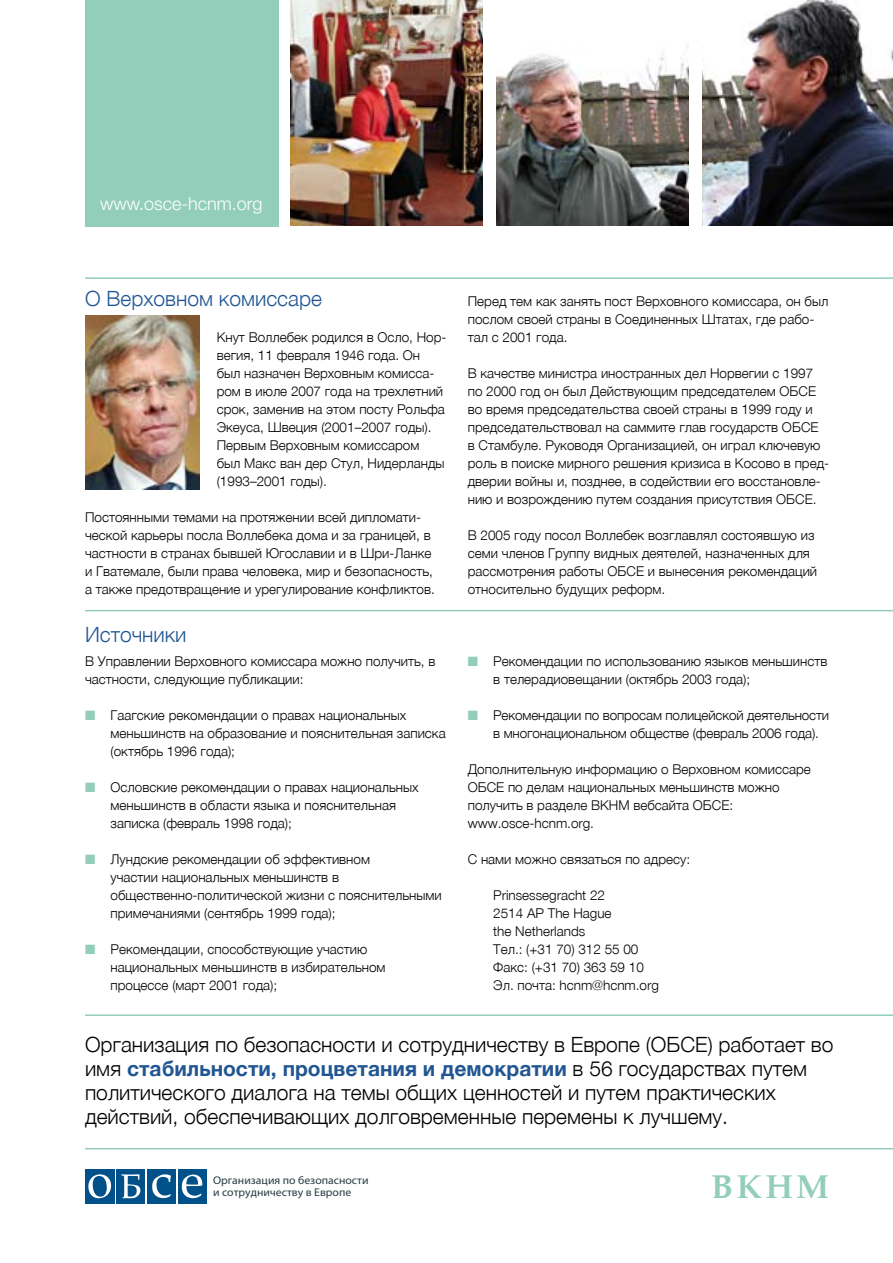
<style>
.page{position:relative;width:893px;height:1263px;background:#fff}
.page>*{position:absolute;margin:0;border:0;box-sizing:border-box;transform-origin:0 0}
.t1{font:700 33px "Palatino";color:#92ceba}
.t2{font:300 21px/24px "Helvetica Neue LTCYR";color:#000}
.t3{font:300 21px "Helvetica Neue LTCYR";color:#215693}
.t4{font:300 18px "Helvetica Neue LT Std";color:#fff}
.t5{font:300 13.5px/18px "Helvetica Neue LTCYR";color:#000}
.t6{font:11.25px/11.1px "Myriad Pro";color:#273c43;scale:1.05 1}
.s1{color:#92ceba}
.s2{font-weight:700;color:#215693}
</style>
<div class="page">
<img style="left:290px;top:0;width:603px;height:225px">
<hr style="left:85px;top:1014px;width:808px;height:2px;background:#92ceba">
<div style="left:483px;top:0;width:12px;height:276px;background:#fff"></div>
<div style="left:689px;top:0;width:13px;height:276px;background:#fff"></div>
<div style="left:85px;top:0;width:194px;height:226px;background:#92ceba"></div>
<hr style="left:85px;top:1148px;width:808px;height:1px;background:#92ceba">
<div style="left:85px;top:1169px;width:29px;height:34px;background:#005189"></div>
<div style="left:116px;top:1169px;width:29px;height:34px;background:#005189"></div>
<div style="left:147px;top:1169px;width:29px;height:34px;background:#005189"></div>
<div style="left:178px;top:1169px;width:29px;height:34px;background:#005189"></div>
<svg style="left:182px;top:1174px;width:20px;height:24px"></svg>
<svg style="left:152px;top:1174px;width:19px;height:24px"></svg>
<svg style="left:88px;top:1174px;width:23px;height:24px"></svg>
<svg style="left:121px;top:1174px;width:19px;height:24px"></svg>
<hr style="left:85px;top:610px;width:808px;height:1px;background:#92ceba">
<hr style="left:85px;top:277px;width:808px;height:2px;background:#92ceba">
<img style="left:85px;top:316px;width:115px;height:173px">
<h3 class="t4" style="left:100px;top:193px;width:164px">www.osce-hcnm.org</h3>
<h2 class="t3" style="left:85px;top:287px;width:238px">О Верховном комиссаре</h2>
<p class="t5" style="left:217px;top:328px;width:231px">Кнут Воллебек родился в Осло, Нор&shy;вегия, 11 февраля 1946 года. Он был назначен Верховным комисса&shy;ром в июле 2007 года на трехлетний срок, заменив на этом посту Рольфа<br>Экеуса, Швеция (2001–2007 годы).<br>Первым Верховным комиссаром<br>был Макс ван дер Стул, Нидерланды (1993–2001 годы).</p>
<p class="t5" style="left:85px;top:508px;width:351px">Постоянными темами на протяжении всей дипломати&shy;ческой карьеры посла Воллебека дома и за границей, в частности в странах бывшей Югославии и в Шри-Ланке и Гватемале, были права человека, мир и безопасность, а также предотвращение и урегулирование конфликтов.</p>
<h2 class="t3" style="left:85px;top:623px;width:103px">Источники</h2>
<p class="t5" style="left:85px;top:652px;width:352px">В Управлении Верховного комиссара можно получить, в частности, следующие публикации:</p>
<p class="t5" style="left:111px;top:706px;width:337px;text-indent:-26px"><span class="s1">■</span> Гаагские рекомендации о правах национальных меньшинств на образование и пояснительная записка (октябрь 1996 года);</p>
<p class="t5" style="left:111px;top:778px;width:310px;text-indent:-26px"><span class="s1">■</span> Ословские рекомендации о правах национальных меньшинств в области языка и пояснительная записка (февраль 1998 года);</p>
<p class="t5" style="left:111px;top:850px;width:333px;text-indent:-26px"><span class="s1">■</span> Лундские рекомендации об эффективном<br>участии национальных меньшинств в общественно-политической жизни с пояснительными примечаниями (сентябрь 1999 года);</p>
<p class="t5" style="left:111px;top:940px;width:277px;text-indent:-26px"><span class="s1">■</span> Рекомендации, способствующие участию национальных меньшинств в избирательном процессе (март 2001 года);</p>
<p class="t5" style="left:468px;top:292px;width:362px">Перед тем как занять пост Верховного комиссара, он был послом своей страны в Соединенных Штатах, где рабо&shy;тал с 2001 года.</p>
<p class="t5" style="left:468px;top:364px;width:363px">В качестве министра иностранных дел Норвегии с 1997 по 2000 год он был Действующим председателем ОБСЕ во время председательства своей страны в 1999 году и председательствовал на саммите глав государств ОБСЕ<br>в Стамбуле. Руководя Организацией, он играл ключевую роль в поиске мирного решения кризиса в Косово в пред&shy;дверии войны и, позднее, в содействии его восстановле&shy;нию и возрождению путем создания присутствия ОБСЕ.</p>
<p class="t5" style="left:468px;top:526px;width:351px">В 2005 году посол Воллебек возглавлял состоявшую из семи членов Группу видных деятелей, назначенных для рассмотрения работы ОБСЕ и вынесения рекомендаций относительно будущих реформ.</p>
<p class="t5" style="left:493px;top:652px;width:336px;text-indent:-26px"><span class="s1">■</span> Рекомендации по использованию языков меньшинств в телерадиовещании (октябрь 2003 года);</p>
<p class="t5" style="left:493px;top:706px;width:337px;text-indent:-26px"><span class="s1">■</span> Рекомендации по вопросам полицейской деятельности в многонациональном обществе (февраль 2006 года).</p>
<p class="t5" style="left:468px;top:760px;width:345px">Дополнительную информацию о Верховном комиссаре ОБСЕ по делам национальных меньшинств можно получить в разделе ВКНМ вебсайта ОБСЕ: www.osce-hcnm.org.</p>
<p class="t5" style="left:468px;top:850px;width:224px">С нами можно связаться по адресу:</p>
<p class="t5" style="left:493px;top:886px;width:167px">Prinsessegracht 22<br>2514 AP The Hague<br>the Netherlands<br>Тел.: (+31 70) 312 55 00<br>Факс: (+31 70) 363 59 10<br>Эл. почта: hcnm@hcnm.org</p>
<p class="t2" style="left:85px;top:1032px;width:750px">Организация по безопасности и сотрудничеству в Европе (ОБСЕ) работает во имя <span class="s2">стабильности, процветания и демократии</span> в 56 государствах путем политического диалога на темы общих ценностей и путем практических действий, обеспечивающих долговременные перемены к лучшему.</p>
<p class="t6" style="left:213px;top:1175px;width:150px">Организация по безопасности и сотрудничеству в Европе</p>
<h1 class="t1" style="left:711px;top:1158px;width:120px">bkhm</h1>
</div>
